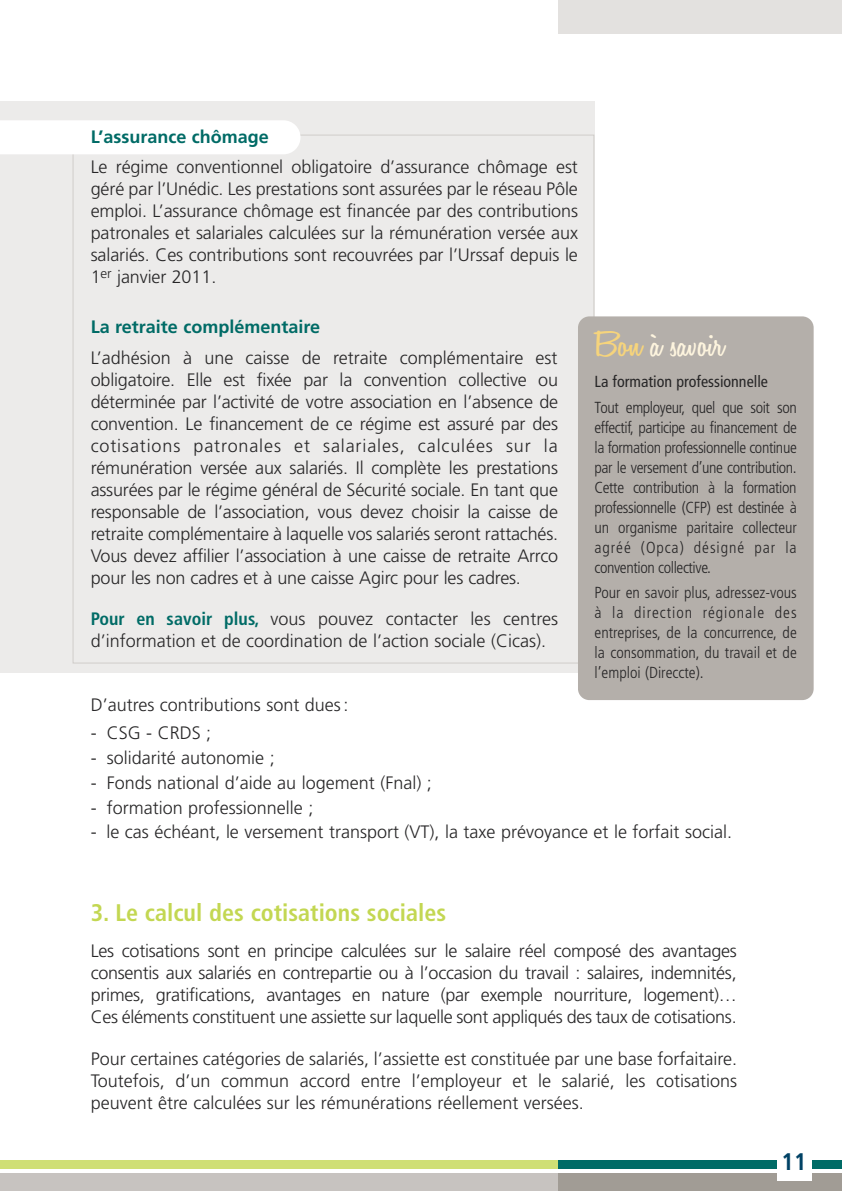
<style>
.page{position:relative;width:842px;height:1191px;background:#fff}
.page>*{position:absolute;margin:0;border:0;box-sizing:border-box;transform-origin:0 0}
.t1{font:600 36px "Honey Script";color:#fdf4de;scale:1.3 1}
.t2{font:700 condensed 24px "Frutiger";color:#c3d752}
.t3{font:700 condensed 24px "Frutiger";color:#004265}
.t4{font:300 18px/22px "Frutiger";color:#272627;text-align:justify}
.t5{font:700 18px "Frutiger";color:#006b66}
.t6{font:300 condensed 16px/20px "Frutiger";color:#272627;text-align:justify}
.t7{font:condensed 16px "Frutiger";color:#272627}
.s1{font-weight:700;font-stretch:condensed;color:#006b66}
.s2{color:#f6d47c}
</style>
<div class="page">
<div style="left:0;top:101px;width:594px;height:572px;background:#ecebea"></div>
<div style="left:0;top:1174px;width:558px;height:17px;background:#c7c3c0"></div>
<div style="left:0;top:1159px;width:558px;height:9px;background:#cfdf75"></div>
<div style="left:558px;top:1159px;width:284px;height:9px;background:#006b66"></div>
<div style="left:558px;top:1174px;width:284px;height:17px;background:#a19c95"></div>
<div style="left:777px;top:1146px;width:34px;height:34px;background:#fff"></div>
<div style="left:0;top:120px;width:300px;height:34px;background:#fff"></div>
<div style="left:578px;top:316px;width:236px;height:384px;background:#b4afaa;border-radius:11px"></div>
<div style="left:558px;top:0;width:284px;height:34px;background:#e3e1df"></div>
<p class="t5" style="left:91px;top:129px;width:180px">L’assurance chômage</p>
<p class="t4" style="left:91px;top:158px;width:489px">Le régime conventionnel obligatoire d’assurance chômage est géré par l’Unédic. Les prestations sont assurées par le réseau Pôle emploi. L’assurance chômage est financée par des contributions patronales et salariales calculées sur la rémunération versée aux salariés. Ces contributions sont recouvrées par l’Urssaf depuis le 1<sup>er</sup> janvier 2011.</p>
<p class="t5" style="left:91px;top:319px;width:231px">La retraite complémentaire</p>
<p class="t4" style="left:91px;top:348px;width:469px">L’adhésion à une caisse de retraite complémentaire est obligatoire. Elle est fixée par la convention collective ou déterminée par l’activité de votre association en l’absence de convention. Le financement de ce régime est assuré par des cotisations patronales et salariales, calculées sur la rémunération versée aux salariés. Il complète les prestations assurées par le régime général de Sécurité sociale. En tant que responsable de l’association, vous devez choisir la caisse de retraite complémentaire à laquelle vos salariés seront rattachés.<br>Vous devez affilier l’association à une caisse de retraite Arrco pour les non cadres et à une caisse Agirc pour les cadres.</p>
<p class="t4" style="left:91px;top:609px;width:469px"><span class="s1">Pour en savoir plus,</span> vous pouvez contacter les centres d’information et de coordination de l’action sociale (Cicas).</p>
<h1 class="t1" style="left:594px;top:322px;width:101px"><span class="s2">Bon</span> à savoir</h1>
<p class="t7" style="left:594px;top:375px;width:175px">La formation professionnelle</p>
<p class="t6" style="left:594px;top:398px;width:204px">Tout employeur, quel que soit son effectif, participe au financement de la formation professionnelle continue par le versement d’une contri bution.<br>Cette contri bution à la formation professionnelle (CFP) est destinée à un organisme paritaire collecteur agréé (Opca) désigné par la convention collective.</p>
<p class="t6" style="left:594px;top:584px;width:204px">Pour en savoir plus, adressez-vous à la direction régionale des entreprises, de la concurrence, de la consommation, du travail et de l’emploi (Direccte).</p>
<p class="t4" style="left:91px;top:695px;width:259px">D’autres contributions sont dues :</p>
<p class="t4" style="left:91px;top:723px;width:122px">- CSG - CRDS ;</p>
<p class="t4" style="left:91px;top:748px;width:186px">- solidarité autonomie ;</p>
<p class="t4" style="left:91px;top:773px;width:343px">- Fonds national d’aide au logement (Fnal) ;</p>
<p class="t4" style="left:91px;top:797px;width:224px">- formation professionnelle ;</p>
<p class="t4" style="left:91px;top:822px;width:643px">- le cas échéant, le versement transport (VT), la taxe prévoyance et le forfait social.</p>
<h2 class="t2" style="left:91px;top:903px;width:357px">3. Le calcul des cotisations sociales</h2>
<p class="t4" style="left:91px;top:941px;width:648px">Les cotisations sont en principe calculées sur le salaire réel composé des avantages consentis aux salariés en contrepartie ou à l’occasion du travail : salaires, indemnités, primes, gratifications, avantages en nature (par exemple nourriture, logement)… Ces éléments constituent une assiette sur laquelle sont appliqués des taux de cotisations.</p>
<p class="t4" style="left:91px;top:1049px;width:648px">Pour certaines catégories de salariés, l’assiette est constituée par une base forfaitaire.<br>Toutefois, d’un commun accord entre l’employeur et le salarié, les cotisations peuvent être calculées sur les rémunérations réellement versées.</p>
<h2 class="t3" style="left:782px;top:1152px;width:26px">11</h2>
</div>
